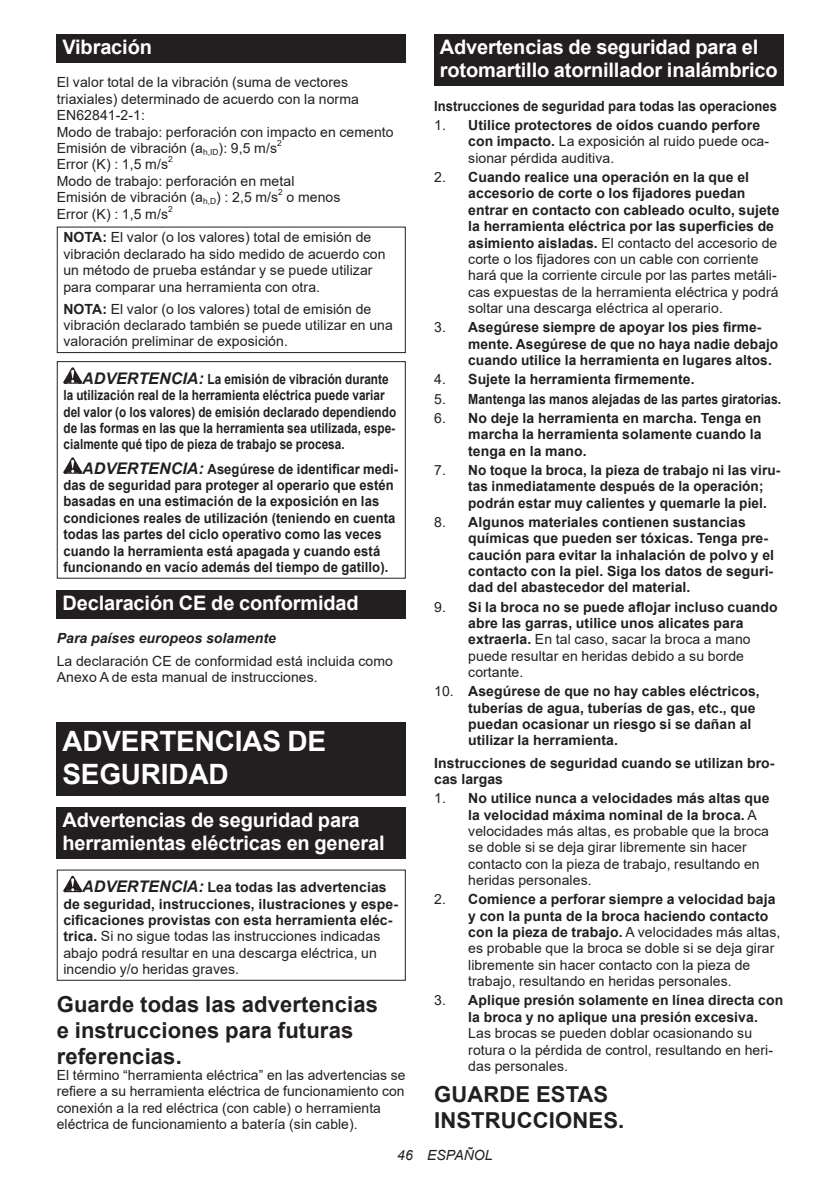
<style>
.page{position:relative;width:840px;height:1191px;background:#fff}
.page>*{position:absolute;margin:0;border:0;box-sizing:border-box;transform-origin:0 0}
.t1{font:700 28px/32.8px "Arial";letter-spacing:-.01em;color:#fff}
.t2{font:700 22px/25.8px "Arial";letter-spacing:.005em;color:#231f20}
.t3{font:700 20px/23.4px "Arial";letter-spacing:-.01em;color:#fff}
.t4{font:14px/16.4px "Arial";letter-spacing:.005em;color:#231f20}
.t5{font:700 14px/16.4px "Arial";letter-spacing:.005em;color:#231f20}
.t6{font:700 14px/16.4px "Arial";letter-spacing:.005em;color:#231f20;scale:.93 1}
.t7{font:700 14px/16.4px "Arial";letter-spacing:.005em;color:#231f20;scale:.84 1}
.t8{font:700 14px "Arial";letter-spacing:.005em;color:#231f20;scale:.87 1}
.t9{font:italic 700 14px "Arial";letter-spacing:.005em;color:#231f20}
.t10{font:italic 14px "Arial";letter-spacing:.005em;color:#231f20}
.t11{font:8.4px "Arial";color:#231f20}
.s1{font-weight:700}
.s2{font-style:italic;font-size:16px}
.s3{font-weight:400}
</style>
<div class="page">
<div style="left:57px;top:34px;width:348px;height:29px;background:#231f20"></div>
<div style="left:57px;top:226px;width:348px;height:127px;border:1px solid #231f20"></div>
<svg style="left:63px;top:367px;width:19px;height:17px"></svg>
<svg style="left:63px;top:457px;width:19px;height:17px"></svg>
<div style="left:57px;top:361px;width:348px;height:217px;border:1px solid #231f20"></div>
<div style="left:57px;top:590px;width:348px;height:28px;background:#231f20"></div>
<div style="left:57px;top:721px;width:348px;height:74px;background:#231f20"></div>
<div style="left:57px;top:806px;width:348px;height:52px;background:#231f20"></div>
<svg style="left:63px;top:875px;width:19px;height:17px"></svg>
<div style="left:434px;top:34px;width:348px;height:52px;background:#231f20"></div>
<h3 class="t3" style="left:62px;top:36px;width:91px">Vibración</h3>
<p class="t4" style="left:57px;top:74px;width:338px">El valor total de la vibración (suma de vectores triaxiales) determinado de acuerdo con la norma EN62841-2-1:<br>Modo de trabajo: perforación con impacto en cemento Emisión de vibración (a<sub>h,ID</sub>): 9,5 m/s</p>
<p class="t11" style="left:277px;top:137px;width:6px">2</p>
<p class="t4" style="left:57px;top:156px;width:113px">Error (K) : 1,5 m/s</p>
<p class="t11" style="left:168px;top:154px;width:6px">2</p>
<p class="t4" style="left:57px;top:172px;width:239px">Modo de trabajo: perforación en metal<br>Emisión de vibración (a<sub>h,D</sub>) : 2,5 m/s</p>
<p class="t11" style="left:278px;top:186px;width:6px">2</p>
<p class="t4" style="left:286px;top:189px;width:55px">o menos</p>
<p class="t4" style="left:57px;top:205px;width:113px">Error (K) : 1,5 m/s</p>
<p class="t11" style="left:168px;top:203px;width:6px">2</p>
<p class="t4" style="left:63px;top:229px;width:323px"><span class="s1">NOTA:</span> El valor (o los valores) total de emisión de vibración declarado ha sido medido de acuerdo con un método de prueba estándar y se puede utilizar para comparar una herramienta con otra.</p>
<p class="t4" style="left:63px;top:300px;width:331px"><span class="s1">NOTA:</span> El valor (o los valores) total de emisión de vibración declarado también se puede utilizar en una valoración preliminar de exposición.</p>
<p class="t7" style="left:63px;top:371px;width:397px;text-indent:19px"><span class="s2">ADVERTENCIA:</span> La emisión de vibración durante la utilización real de la herramienta eléctrica puede variar del valor (o los valores) de emisión declarado dependiendo de las formas en las que la herramienta sea utilizada, espe&shy;cialmente qué tipo de pieza de trabajo se procesa.</p>
<p class="t6" style="left:63px;top:461px;width:361px;text-indent:19px"><span class="s2">ADVERTENCIA:</span> Asegúrese de identificar medi&shy;das de seguridad para proteger al operario que estén basadas en una estimación de la exposición en las condiciones reales de utilización (teniendo en cuenta todas las partes del ciclo operativo como las veces cuando la herramienta está apagada y cuando está funcionando en vacío además del tiempo de gatillo).</p>
<h3 class="t3" style="left:62px;top:591px;width:298px">Declaración CE de conformidad</h3>
<p class="t9" style="left:57px;top:629px;width:221px">Para países europeos solamente</p>
<p class="t4" style="left:57px;top:652px;width:337px">La declaración CE de conformidad está incluida como<br>Anexo A de esta manual de instrucciones.</p>
<h1 class="t1" style="left:62px;top:725px;width:265px">ADVERTENCIAS DE<br>SEGURIDAD</h1>
<h3 class="t3" style="left:62px;top:808px;width:323px">Advertencias de seguridad para herramientas eléctricas en general</h3>
<p class="t5" style="left:63px;top:879px;width:336px;text-indent:19px"><span class="s2">ADVERTENCIA:</span> Lea todas las advertencias de seguridad, instrucciones, ilustraciones y espe&shy;cificaciones provistas con esta herramienta eléc&shy;trica. <span class="s3">Si no sigue todas las instrucciones indicadas abajo podrá resultar en una descarga eléctrica, un incendio y/o heridas graves.</span></p>
<h2 class="t2" style="left:57px;top:991px;width:322px">Guarde todas las advertencias e instrucciones para futuras referencias.</h2>
<p class="t4" style="left:57px;top:1066px;width:350px">El término “herramienta eléctrica” en las advertencias se refiere a su herramienta eléctrica de funcionamiento con conexión a la red eléctrica (con cable) o herramienta eléctrica de funcionamiento a batería (sin cable).</p>
<h3 class="t3" style="left:439px;top:36px;width:339px">Advertencias de seguridad para el rotomartillo atornillador inalámbrico</h3>
<p class="t6" style="left:434px;top:98px;width:370px">Instrucciones de seguridad para todas las operaciones</p>
<p class="t4" style="left:468px;top:117px;width:302px;text-indent:-34px">1. <span class="s1">Utilice protectores de oídos cuando perfore con impacto.</span> La exposición al ruido puede oca&shy;sionar pérdida auditiva.</p>
<p class="t4" style="left:468px;top:169px;width:312px;text-indent:-34px">2. <span class="s1">Cuando realice una operación en la que el accesorio de corte o los fijadores puedan entrar en contacto con cableado oculto, sujete la herramienta eléctrica por las superficies de asimiento aisladas.</span> El contacto del accesorio de corte o los fijadores con un cable con corriente hará que la corriente circule por las partes metáli&shy;cas expuestas de la herramienta eléctrica y podrá soltar una descarga eléctrica al operario.</p>
<p class="t5" style="left:468px;top:319px;width:311px;text-indent:-34px"><span class="s3">3.</span> Asegúrese siempre de apoyar los pies firme&shy;mente. Asegúrese de que no haya nadie debajo cuando utilice la herramienta en lugares altos.</p>
<p class="t5" style="left:434px;top:371px;width:262px"><span class="s3">4.</span> Sujete la herramienta firmemente.</p>
<p class="t8" style="left:434px;top:389px;width:400px"><span class="s3">5.</span> Mantenga las manos alejadas de las partes giratorias.</p>
<p class="t5" style="left:468px;top:410px;width:295px;text-align:justify;text-indent:-34px"><span class="s3">6.</span> No deje la herramienta en marcha. Tenga en marcha la herramienta solamente cuando la tenga en la mano.</p>
<p class="t5" style="left:468px;top:462px;width:313px;text-indent:-34px"><span class="s3">7.</span> No toque la broca, la pieza de trabajo ni las viru&shy;tas inmediatamente después de la operación; podrán estar muy calientes y quemarle la piel.</p>
<p class="t5" style="left:468px;top:514px;width:307px;text-indent:-34px"><span class="s3">8.</span> Algunos materiales contienen sustancias químicas que pueden ser tóxicas. Tenga pre&shy;caución para evitar la inhalación de polvo y el contacto con la piel. Siga los datos de seguri&shy;dad del abastecedor del material.</p>
<p class="t5" style="left:468px;top:598px;width:311px;text-indent:-34px"><span class="s3">9.</span> Si la broca no se puede aflojar incluso cuando abre las garras, utilice unos alicates para extraerla. <span class="s3">En tal caso, sacar la broca a mano puede resultar en heridas debido a su borde cortante.</span></p>
<p class="t5" style="left:468px;top:683px;width:293px;text-indent:-34px"><span class="s3">10.</span> Asegúrese de que no hay cables eléctricos, tuberías de agua, tuberías de gas, etc., que puedan ocasionar un riesgo si se dañan al utilizar la herramienta.</p>
<p class="t5" style="left:434px;top:754px;width:341px">Instrucciones de seguridad cuando se utilizan bro&shy;cas largas</p>
<p class="t4" style="left:468px;top:790px;width:303px;text-indent:-34px">1. <span class="s1">No utilice nunca a velocidades más altas que la velocidad máxima nominal de la broca.</span> A velocidades más altas, es probable que la broca se doble si se deja girar libremente sin hacer contacto con la pieza de trabajo, resultando en heridas personales.</p>
<p class="t4" style="left:468px;top:891px;width:313px;text-indent:-34px">2. <span class="s1">Comience a perforar siempre a velocidad baja y con la punta de la broca haciendo contacto con la pieza de trabajo.</span> A velocidades más altas, es probable que la broca se doble si se deja girar libremente sin hacer contacto con la pieza de trabajo, resultando en heridas personales.</p>
<p class="t5" style="left:468px;top:992px;width:316px;text-indent:-34px"><span class="s3">3.</span> Aplique presión solamente en línea directa con la broca y no aplique una presión excesiva.</p>
<p class="t4" style="left:468px;top:1025px;width:306px">Las brocas se pueden doblar ocasionando su rotura o la pérdida de control, resultando en heri&shy;das personales.</p>
<h2 class="t2" style="left:434px;top:1082px;width:191px">GUARDE ESTAS<br>INSTRUCCIONES.</h2>
<p class="t10" style="left:397px;top:1146px;width:97px">46 ESPAÑOL</p>
</div>
